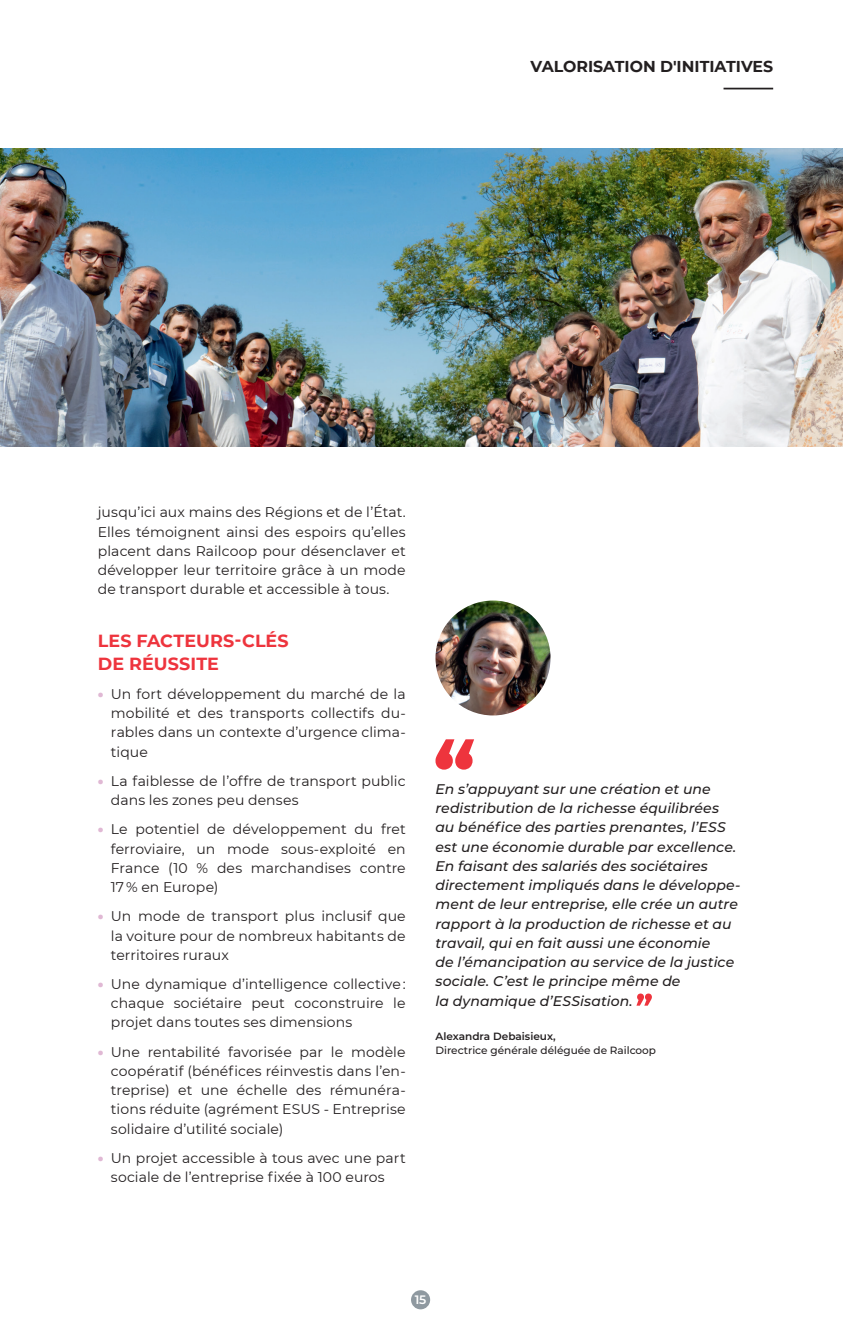
<style>
.page{position:relative;width:843px;height:1340px;background:#fff}
.page>*{position:absolute;margin:0;border:0;box-sizing:border-box;transform-origin:0 0}
.t1{font:700 17.5px/22.8px "Montserrat";letter-spacing:.005em;color:#ee343d}
.t2{font:700 15.75px "Montserrat";color:#231f20}
.t3{font:14px/19.2px "Montserrat";letter-spacing:.005em;color:#231f20;text-align:justify}
.t4{font:italic 500 14px/19.2px "Montserrat";letter-spacing:.005em;color:#231f20}
.t5{font:600 12.25px "Montserrat";color:#fff}
.t6{font:500 10.5px "Montserrat";color:#231f20}
.t7{font:600 10.5px "Montserrat";color:#231f20}
.s1{font-weight:900;color:#e0b8d4}
</style>
<div class="page">
<svg style="left:435px;top:739px;width:39px;height:30px"></svg>
<svg style="left:636px;top:993px;width:15px;height:12px"></svg>
<img style="left:0;top:149px;width:842px;height:298px">
<img style="left:435px;top:600px;width:115px;height:115px;border-radius:57px">
<hr style="left:723px;top:88px;width:49px;height:1px;background:#231f20">
<div style="left:411px;top:1290px;width:19px;height:19px;background:#8f99a0;border-radius:50%"></div>
<p class="t2" style="left:530px;top:55px;width:244px">VALORISATION D'INITIATIVES</p>
<p class="t3" style="left:98px;top:502px;width:309px">jusqu’ici aux mains des Régions et de l’État.<br>Elles témoignent ainsi des espoirs qu’elles placent dans Railcoop pour désenclaver et développer leur territoire grâce à un mode de transport durable et accessible à tous.</p>
<p class="t1" style="left:98px;top:628px;width:192px">LES FACTEURS-CLÉS<br>DE RÉUSSITE</p>
<p class="t3" style="left:111px;top:684px;width:296px;text-indent:-13px"><span class="s1">•</span> Un fort développement du marché de la mobilité et des transports collectifs du&shy;rables dans un contexte d’urgence clima&shy;tique</p>
<p class="t3" style="left:111px;top:771px;width:296px;text-indent:-13px"><span class="s1">•</span> La faiblesse de l’offre de transport public dans les zones peu denses</p>
<p class="t3" style="left:111px;top:819px;width:296px;text-indent:-13px"><span class="s1">•</span> Le potentiel de développement du fret ferroviaire, un mode sous-exploité en France (10 % des marchandises contre 17 % en Europe)</p>
<p class="t3" style="left:111px;top:906px;width:296px;text-indent:-13px"><span class="s1">•</span> Un mode de transport plus inclusif que la voiture pour de nombreux habitants de territoires ruraux</p>
<p class="t3" style="left:111px;top:974px;width:296px;text-indent:-13px"><span class="s1">•</span> Une dynamique d’intelligence collective : chaque sociétaire peut coconstruire le projet dans toutes ses dimensions</p>
<p class="t3" style="left:111px;top:1041px;width:296px;text-indent:-13px"><span class="s1">•</span> Une rentabilité favorisée par le modèle coopératif (bénéfices réinvestis dans l’en&shy;treprise) et une échelle des rémunéra&shy;tions réduite (agrément ESUS - Entreprise solidaire d’utilité sociale)</p>
<p class="t3" style="left:98px;top:1147px;width:309px;text-align:center"><span class="s1">•</span> Un projet accessible à tous avec une part sociale de l’entreprise fixée à 100 euros</p>
<p class="t4" style="left:435px;top:778px;width:306px">En s’appuyant sur une création et une redistribution de la richesse équilibrées au bénéfice des parties prenantes, l’ESS est une économie durable par excellence.<br>En faisant des salariés des sociétaires directement impliqués dans le développe&shy;ment de leur entreprise, elle crée un autre rapport à la production de richesse et au travail, qui en fait aussi une économie<br>de l’émancipation au service de la justice sociale. C’est le principe même de<br>la dynamique d’ESSisation.</p>
<p class="t7" style="left:435px;top:1028px;width:122px">Alexandra Debaisieux,</p>
<p class="t6" style="left:435px;top:1042px;width:222px">Directrice générale déléguée de Railcoop</p>
<p class="t5" style="left:414px;top:1291px;width:13px">15</p>
</div>
